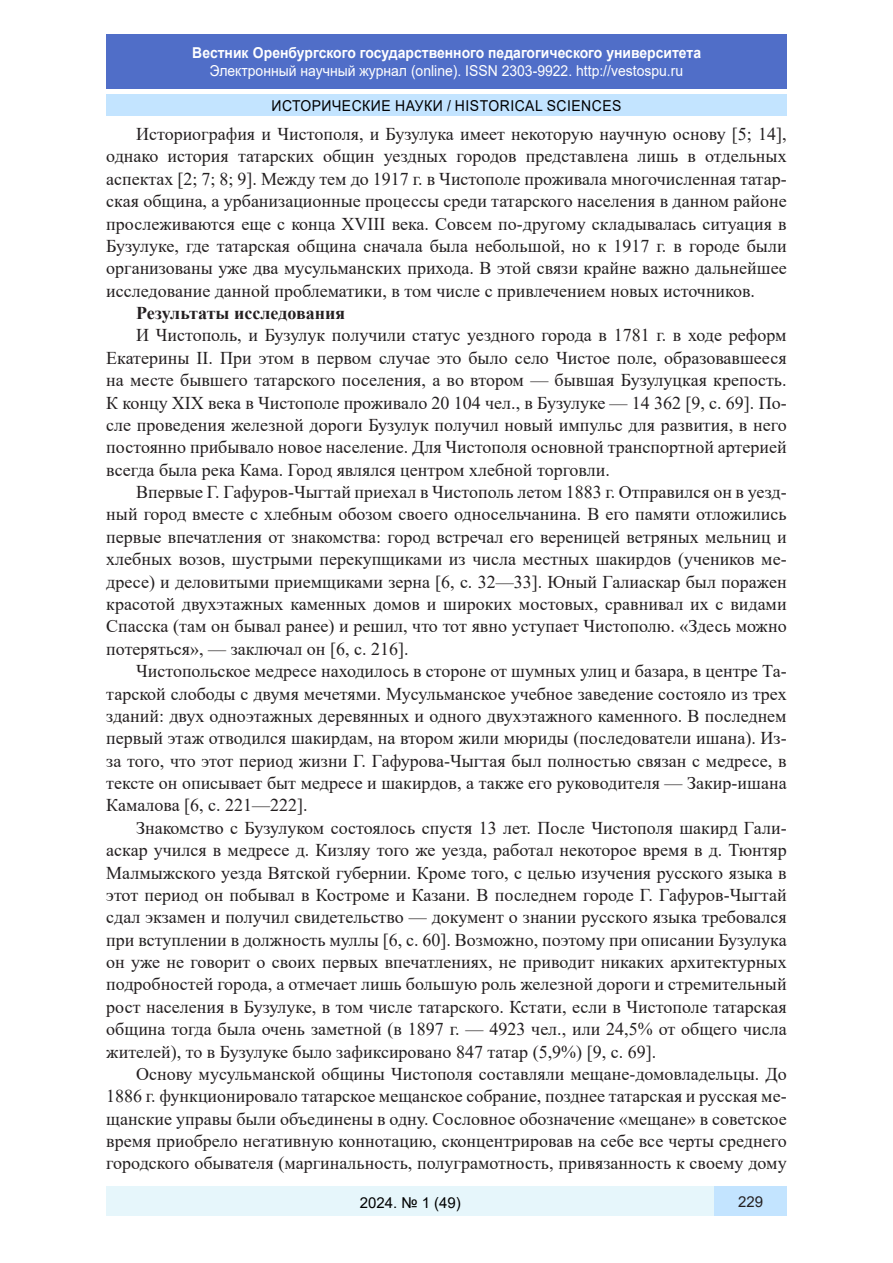
<style>
.page{position:relative;width:893px;height:1263px;background:#fff}
.page>*{position:absolute;margin:0;border:0;box-sizing:border-box;transform-origin:0 0}
.Стиль2{font:18px/22.4px "Times New Roman";color:#231f20;text-align:justify}
.Стиль2-2{font:700 18px "Times New Roman";color:#231f20}
.t1{font:15px "Arial";color:#fff;scale:.93 1}
.t2{font:700 15px "Arial";color:#fff;scale:.93 1}
.t3{font:15px "Arial";letter-spacing:.035em;color:#000;scale:.93 1}
.t4{font:15px "Arial";letter-spacing:.035em;color:#000}
.t5{font:15px "Arial";color:#231f20}
</style>
<div class="page">
<div style="left:106px;top:95px;width:681px;height:21px;background:#c3e4ff"></div>
<div style="left:106px;top:34px;width:681px;height:55px;background:#506ec8"></div>
<div style="left:106px;top:1186px;width:608px;height:30px;background:#e6f6fb"></div>
<div style="left:714px;top:1186px;width:73px;height:30px;background:#c3e4ff"></div>
<p class="t2" style="left:192px;top:42px;width:549px">Вестник Оренбургского государственного педагогического университета</p>
<p class="t1" style="left:210px;top:60px;width:511px">Электронный научный журнал (online). ISSN 2303-9922. http://vestospu.ru</p>
<p class="t3" style="left:271px;top:95px;width:378px">ИСТОРИЧЕСКИЕ НАУКИ / HISTORICAL SCIENCES</p>
<p class="Стиль2" style="left:106px;top:122px;width:682px;text-indent:30px">Историография и Чистополя, и Бузулука имеет некоторую научную основу [5; 14], однако история татарских общин уездных городов представлена лишь в отдельных аспектах [2; 7; 8; 9]. Между тем до 1917 г. в Чистополе проживала многочисленная татар&shy;ская община, а урбанизационные процессы среди татарского населения в данном районе прослеживаются еще с конца XVIII века. Совсем по-другому складывалась ситуация в Бузулуке, где татарская община сначала была небольшой, но к 1917 г. в городе были организованы уже два мусульманских прихода. В этой связи крайне важно дальнейшее исследование данной проблематики, в том числе с привлечением новых источников.</p>
<p class="Стиль2-2" style="left:136px;top:300px;width:211px">Результаты исследования</p>
<p class="Стиль2" style="left:106px;top:324px;width:682px;text-indent:30px">И Чистополь, и Бузулук получили статус уездного города в 1781 г. в ходе реформ Екатерины II. При этом в первом случае это было село Чистое поле, образовавшееся на месте бывшего татарского поселения, а во втором — бывшая Бузулуцкая крепость.<br>К концу XIX века в Чистополе проживало 20 104 чел., в Бузулуке — 14 362 [9, c. 69]. По&shy;сле проведения железной дороги Бузулук получил новый импульс для развития, в него постоянно прибывало новое население. Для Чистополя основной транспортной артерией всегда была река Кама. Город являлся центром хлебной торговли.</p>
<p class="Стиль2" style="left:106px;top:480px;width:682px;text-indent:30px">Впервые Г. Гафуров-Чыгтай приехал в Чистополь летом 1883 г. Отправился он в уезд&shy;ный город вместе с хлебным обозом своего односельчанина. В его памяти отложились первые впечатления от знакомства: город встречал его вереницей ветряных мельниц и хлебных возов, шустрыми перекупщиками из числа местных шакирдов (учеников ме&shy;дресе) и деловитыми приемщиками зерна [6, c. 32—33]. Юный Галиаскар был поражен красотой двухэтажных каменных домов и широких мостовых, сравнивал их с видами Спасска (там он бывал ранее) и решил, что тот явно уступает Чистополю. «Здесь можно потеряться», — заключал он [6, c. 216].</p>
<p class="Стиль2" style="left:106px;top:659px;width:682px;text-indent:30px">Чистопольское медресе находилось в стороне от шумных улиц и базара, в центре Та&shy;тарской слободы с двумя мечетями. Мусульманское учебное заведение состояло из трех зданий: двух одноэтажных деревянных и одного двухэтажного каменного. В последнем первый этаж отводился шакирдам, на втором жили мюриды (последователи ишана). Из&shy;за того, что этот период жизни Г. Гафурова-Чыгтая был полностью связан с медресе, в тексте он описывает быт медресе и шакирдов, а также его руководителя — Закир-ишана Камалова [6, c. 221—222].</p>
<p class="Стиль2" style="left:106px;top:816px;width:682px;text-indent:30px">Знакомство с Бузулуком состоялось спустя 13 лет. После Чистополя шакирд Гали&shy;аскар учился в медресе д. Кизляу того же уезда, работал некоторое время в д. Тюнтяр Малмыжского уезда Вятской губернии. Кроме того, с целью изучения русского языка в этот период он побывал в Костроме и Казани. В последнем городе Г. Гафуров-Чыгтай сдал экзамен и получил свидетельство — документ о знании русского языка требовался при вступлении в должность муллы [6, c. 60]. Возможно, поэтому при описании Бузулука он уже не говорит о своих первых впечатлениях, не приводит никаких архитектурных подробностей города, а отмечает лишь большую роль железной дороги и стремительный рост населения в Бузулуке, в том числе татарского. Кстати, если в Чистополе татарская община тогда была очень заметной (в 1897 г. — 4923 чел., или 24,5% от общего числа жителей), то в Бузулуке было зафиксировано 847 татар (5,9%) [9, c. 69].</p>
<p class="Стиль2" style="left:106px;top:1062px;width:682px;text-indent:30px">Основу мусульманской общины Чистополя составляли мещане-домовладельцы. До 1886 г. функционировало татарское мещанское собрание, позднее татарская и русская ме&shy;щанские управы были объединены в одну. Сословное обозначение «мещане» в советское время приобрело негативную коннотацию, сконцентрировав на себе все черты среднего городского обывателя (маргинальность, полуграмотность, привязанность к своему дому</p>
<p class="t4" style="left:360px;top:1192px;width:103px">2024. № 1 (49)</p>
<p class="t5" style="left:738px;top:1191px;width:27px">229</p>
</div>
